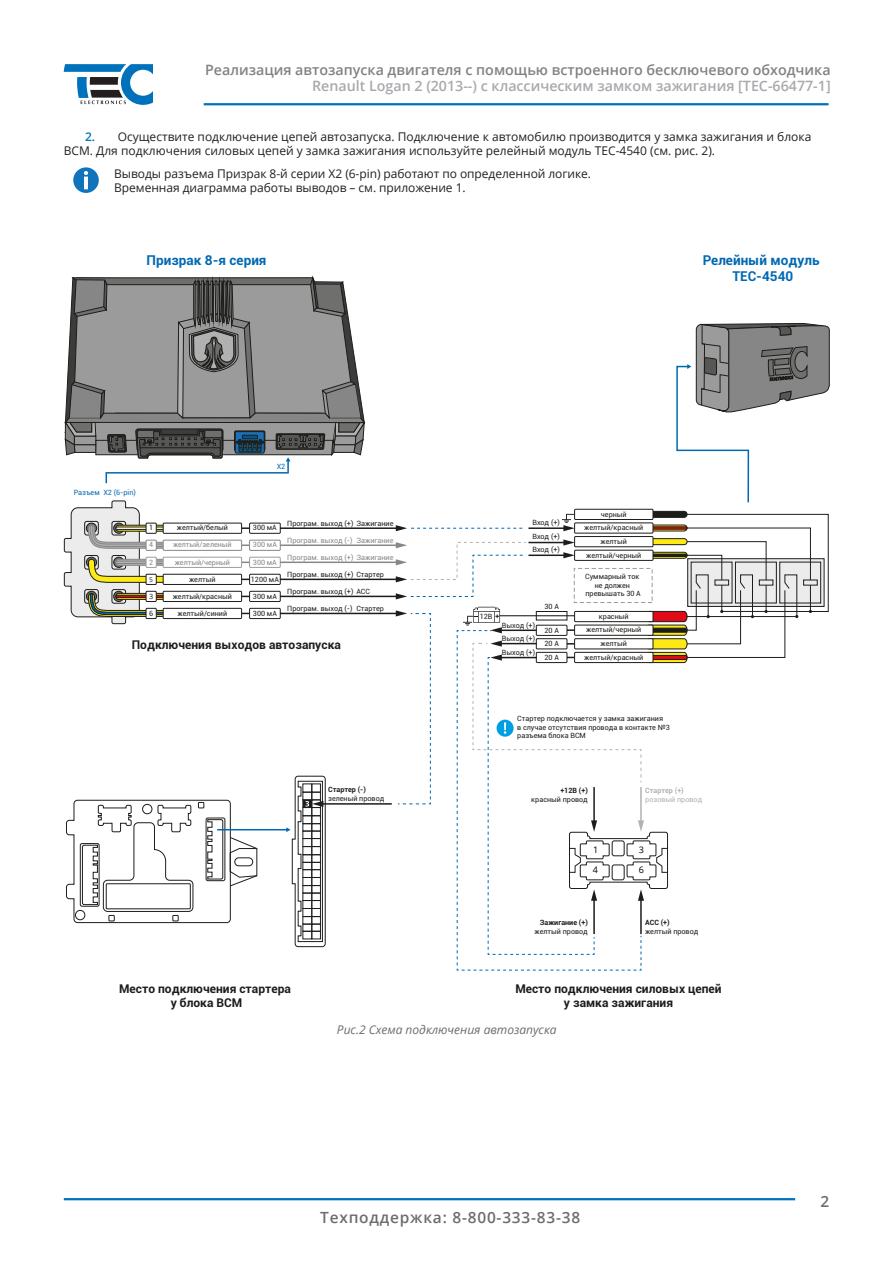
<style>
.page{position:relative;width:893px;height:1263px;background:#fff}
.page>*{position:absolute;margin:0;border:0;box-sizing:border-box;transform-origin:0 0}
.t1{font:600 15.45px "Open Sans";letter-spacing:.05em;color:#6c6d70}
.t2{font:600 14.25px "Open Sans";color:#808285}
.t3{font:600 14.25px "Open Sans";color:#a8a9ad}
.t4{font:700 13.5px/16.2px "Roboto";color:#0069b3;text-align:center}
.Text{font:12px/14.4px "Open Sans";color:#231f20}
.t5{font:700 12px/14.4px "Roboto";color:#1d1d1b;text-align:center}
.Figure{font:italic 12px "Open Sans";color:#6c6d70}
.t6{font:9px "Open Sans";color:#000}
.t7{font:7.2px/8.7px "Roboto";color:#1d1d1b}
.t8{font:7.2px "Roboto";color:#878787}
.t9{font:700 7.2px/8.7px "Roboto";color:#1d1d1b;text-align:right}
.t10{font:7.2px/8.7px "Roboto";color:#b2b2b2}
.t11{font:7.2px "Roboto";color:#0069b3}
.t12{font:7.2px "Open Sans";color:#1d1d1b}
.t13{font:6.6px "Open Sans";color:#1d1d1b}
.s1{font-weight:600;color:#0072bc}
.s2{font-weight:700}
.s3{font-weight:400}
</style>
<div class="page">
<svg style="left:64px;top:64px;width:89px;height:41px"></svg>
<hr style="left:204px;top:103px;width:624px;height:2px;background:#0072bc">
<hr style="left:64px;top:1198px;width:731px;height:2px;background:#0072bc">
<div style="left:73px;top:167px;width:26px;height:26px;background:#1074bc;border-radius:50%"></div>
<svg style="left:84px;top:171px;width:4px;height:4px"></svg>
<hr style="left:84px;top:177px;width:4px;height:12px;background:#fff">
<svg style="left:64px;top:277px;width:301px;height:347px"></svg>
<hr style="left:280px;top:527px;width:118px;height:2px;background:#1d1d1b">
<hr style="left:280px;top:544px;width:118px;height:2px;background:#878787">
<hr style="left:280px;top:561px;width:118px;height:2px;background:#878787">
<hr style="left:280px;top:579px;width:118px;height:1px;background:#1d1d1b">
<hr style="left:280px;top:596px;width:118px;height:1px;background:#1d1d1b">
<hr style="left:280px;top:613px;width:118px;height:1px;background:#1d1d1b">
<svg style="left:66px;top:799px;width:192px;height:124px"></svg>
<div style="left:646px;top:511px;width:41px;height:6px;background:#1d1e1c;border-radius:3px"></div>
<div style="left:646px;top:511px;width:41px;height:7px;border:1px solid #1d1d1b;border-radius:3px"></div>
<div style="left:575px;top:509px;width:78px;height:10px;background:#fff"></div>
<div style="left:574px;top:509px;width:79px;height:11px;border:1px solid #1d1d1b"></div>
<svg style="left:676px;top:323px;width:154px;height:180px"></svg>
<hr style="left:321px;top:803px;width:71px;height:2px;background:#1d1d1b">
<hr style="left:217px;top:829px;width:70px;height:1px;background:#0069b3">
<svg style="left:286px;top:775px;width:40px;height:172px"></svg>
<svg style="left:396px;top:514px;width:433px;height:457px"></svg>
<h2 class="t2" style="left:205px;top:60px;width:627px">Реализация автозапуска двигателя с помощью встроенного бесключевого обходчика</h2>
<h2 class="t3" style="left:312px;top:76px;width:520px">Renault Logan 2 (2013--) с классическим замком зажигания [TEC-66477-1]</h2>
<p class="Text" style="left:64px;top:130px;width:749px;text-indent:21px"><span class="s1">2.</span> Осуществите подключение цепей автозапуска. Подключение к автомобилю производится у замка зажигания и блока<br>BCM. Для подключения силовых цепей у замка зажигания используйте релейный модуль TEC-4540 (см. рис. 2).</p>
<p class="Text" style="left:114px;top:166px;width:478px">Выводы разъема Призрак 8-й серии X2 (6-pin) работают по определенной логике.</p>
<p class="Text" style="left:114px;top:181px;width:353px">Временная диаграмма работы выводов – см. приложение 1.</p>
<p class="t4" style="left:147px;top:252px;width:121px">Призрак 8-я серия</p>
<p class="t4" style="left:703px;top:252px;width:118px">Релейный модуль<br>TEC-4540</p>
<p class="t11" style="left:74px;top:487px;width:64px">Разъем X2 (6-pin)</p>
<p class="t7" style="left:149px;top:523px;width:6px">1</p>
<p class="t7" style="left:177px;top:523px;width:52px">желтый/белый</p>
<p class="t8" style="left:149px;top:540px;width:6px">4</p>
<p class="t8" style="left:173px;top:540px;width:60px">желтый/зеленый</p>
<p class="t8" style="left:149px;top:557px;width:6px">2</p>
<p class="t8" style="left:175px;top:557px;width:57px">желтый/черный</p>
<p class="t13" style="left:149px;top:575px;width:5px">5</p>
<p class="t7" style="left:189px;top:574px;width:28px">желтый</p>
<p class="t7" style="left:149px;top:608px;width:6px">6</p>
<p class="t7" style="left:178px;top:608px;width:51px">желтый/синий</p>
<p class="t12" style="left:149px;top:592px;width:6px">3</p>
<p class="t7" style="left:173px;top:591px;width:61px">желтый/красный</p>
<p class="t11" style="left:277px;top:462px;width:10px">X2</p>
<p class="t7" style="left:253px;top:523px;width:25px">300 мА</p>
<p class="t8" style="left:253px;top:540px;width:25px">300 мА</p>
<p class="t8" style="left:253px;top:557px;width:25px">300 мА</p>
<p class="t7" style="left:251px;top:574px;width:29px">1200 мА</p>
<p class="t7" style="left:253px;top:591px;width:25px">300 мА</p>
<p class="t7" style="left:253px;top:608px;width:25px">300 мА</p>
<p class="t7" style="left:287px;top:518px;width:108px">Програм. выход (+) Зажигание</p>
<p class="t8" style="left:287px;top:535px;width:67px">Програм. выход (-)</p>
<p class="t8" style="left:287px;top:552px;width:108px">Програм. выход (+) Зажигание</p>
<p class="t7" style="left:287px;top:570px;width:98px">Програм. выход (+) Стартер</p>
<p class="t7" style="left:287px;top:587px;width:84px">Програм. выход (+) АСС</p>
<p class="t7" style="left:287px;top:604px;width:67px">Програм. выход (-)</p>
<p class="t8" style="left:356px;top:535px;width:39px">Зажигание</p>
<p class="t7" style="left:356px;top:604px;width:29px">Стартер</p>
<p class="t5" style="left:132px;top:637px;width:211px">Подключения выходов автозапуска</p>
<p class="t7" style="left:328px;top:785px;width:58px"><span class="s2">Стартер (-) </span>зеленый провод</p>
<p class="t7" style="left:532px;top:518px;width:29px">Вход (+)</p>
<p class="t7" style="left:532px;top:531px;width:29px">Вход (+)</p>
<p class="t7" style="left:532px;top:545px;width:29px">Вход (+)</p>
<p class="t7" style="left:480px;top:612px;width:14px">12В</p>
<p class="t7" style="left:502px;top:619px;width:35px;line-height:13.2px">Выход (+)<br>Выход (+)</p>
<p class="t7" style="left:502px;top:648px;width:35px">Выход (+)</p>
<p class="t7" style="left:544px;top:602px;width:16px">30 A</p>
<p class="t7" style="left:544px;top:623px;width:16px;line-height:13.6px;text-align:justify">20 А 20 А 20 А</p>
<p class="t7" style="left:584px;top:507px;width:61px;line-height:13.6px;text-align:center">черный желтый/красный</p>
<p class="t7" style="left:586px;top:550px;width:57px">желтый/черный</p>
<p class="t7" style="left:601px;top:537px;width:28px">желтый</p>
<p class="t7" style="left:585px;top:572px;width:57px;text-align:center">Суммарный ток не должен превышать 30 А</p>
<p class="t7" style="left:586px;top:609px;width:57px;line-height:13.6px;text-align:center">красный желтый/черный</p>
<p class="t7" style="left:584px;top:652px;width:61px">желтый/красный</p>
<p class="t7" style="left:601px;top:639px;width:28px">желтый</p>
<p class="t7" style="left:517px;top:714px;width:154px">Стартер подключается у замка зажигания<br>в случае отсутствия провода в контакте №3 разъема блока BCM</p>
<p class="t7" style="left:531px;top:786px;width:58px;text-align:right"><span class="s2">+12В (+) </span>красный провод</p>
<p class="t10" style="left:645px;top:786px;width:58px"><span class="s2">Стартер (+) </span>розовый провод</p>
<p class="t6" style="left:593px;top:845px;width:7px">1</p>
<p class="t6" style="left:639px;top:845px;width:7px">3</p>
<p class="t6" style="left:593px;top:864px;width:7px">4</p>
<p class="t6" style="left:639px;top:864px;width:7px">6</p>
<p class="t9" style="left:535px;top:918px;width:55px">Зажигание (+) <span class="s3">желтый провод</span></p>
<p class="t7" style="left:645px;top:918px;width:55px"><span class="s2">АСС (+)<br></span>желтый провод</p>
<p class="t5" style="left:119px;top:980px;width:173px">Место подключения стартера у блока BCM</p>
<p class="t5" style="left:515px;top:980px;width:208px">Место подключения силовых цепей у замка зажигания</p>
<p class="Figure" style="left:337px;top:1021px;width:221px">Рис.2 Схема подключения автозапуска</p>
<h1 class="t1" style="left:320px;top:1206px;width:262px">Техподдержка: 8-800-333-83-38</h1>
<h1 class="t1" style="left:820px;top:1190px;width:10px">2</h1>
</div>
